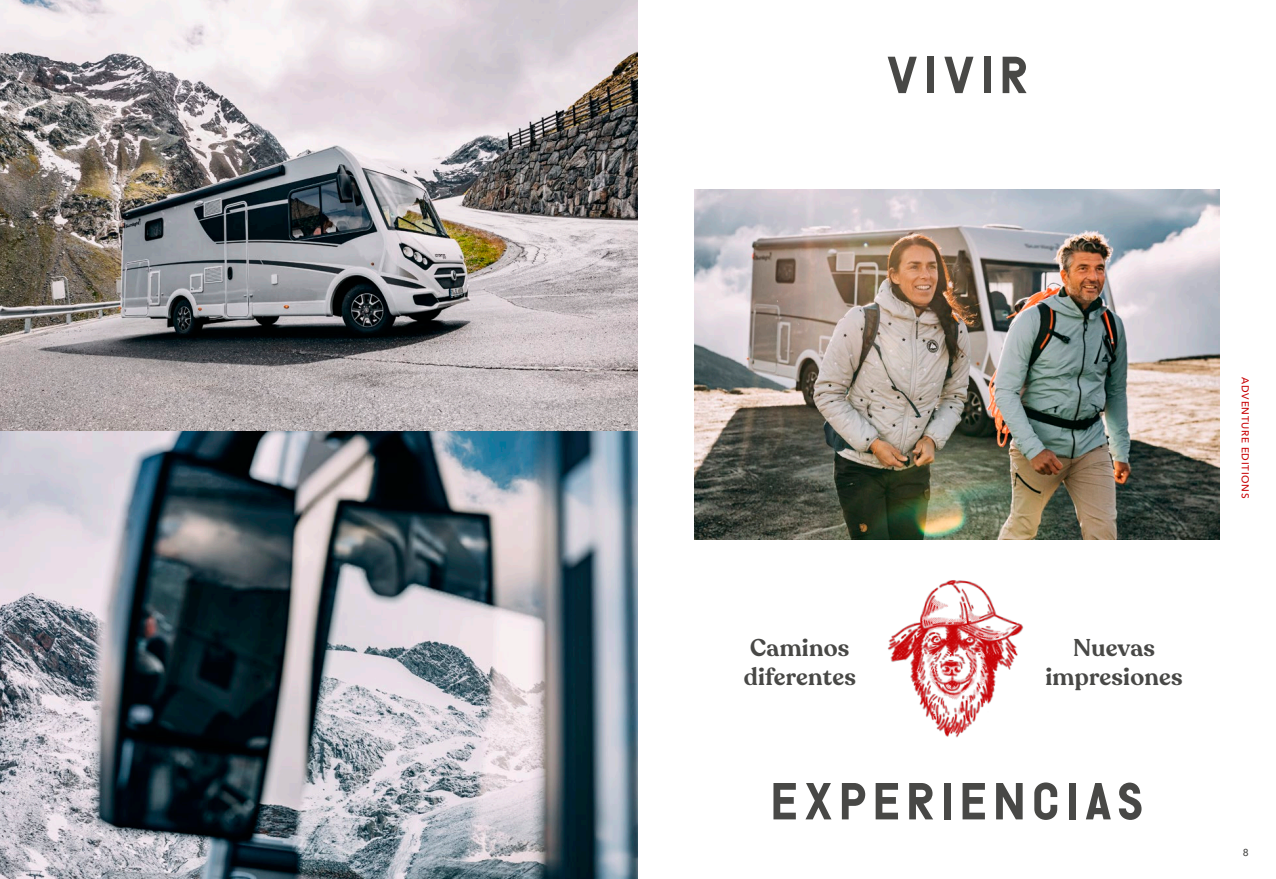
<style>
.page{position:relative;width:1276px;height:879px;background:#fff}
.page>*{position:absolute;margin:0;border:0;box-sizing:border-box;transform-origin:0 0}
.t1{font:700 52px "Raw";letter-spacing:.15em;color:#484846}
.t2{font:600 24px/29px "Recoleta";letter-spacing:.01em;color:#484846;text-align:center}
.t3{font:500 10px "Avenir Next LT Pro";letter-spacing:.07em;color:#c80205}
.t4{font:500 10px "Avenir Next LT Pro";color:#484846}
</style>
<div class="page">
<img style="left:0;top:0;width:638px;height:432px">
<img style="left:694px;top:190px;width:525px;height:350px">
<img style="left:0;top:432px;width:638px;height:447px">
<img style="left:887px;top:580px;width:137px;height:158px">
<h1 class="t1" style="left:887px;top:36px;width:142px">VIVIR</h1>
<p class="t2" style="left:744px;top:633px;width:114px;text-align:left">Caminos diferentes</p>
<p class="t2" style="left:1045px;top:633px;width:139px">Nuevas impresiones</p>
<h1 class="t1" style="left:771px;top:763px;width:373px">EXPERIENCIAS</h1>
<p class="t3" style="left:1251px;top:377px;width:122px;rotate:90deg">ADVENTURE EDITIONS</p>
<p class="t4" style="left:1243px;top:846px;width:7px">8</p>
</div>
